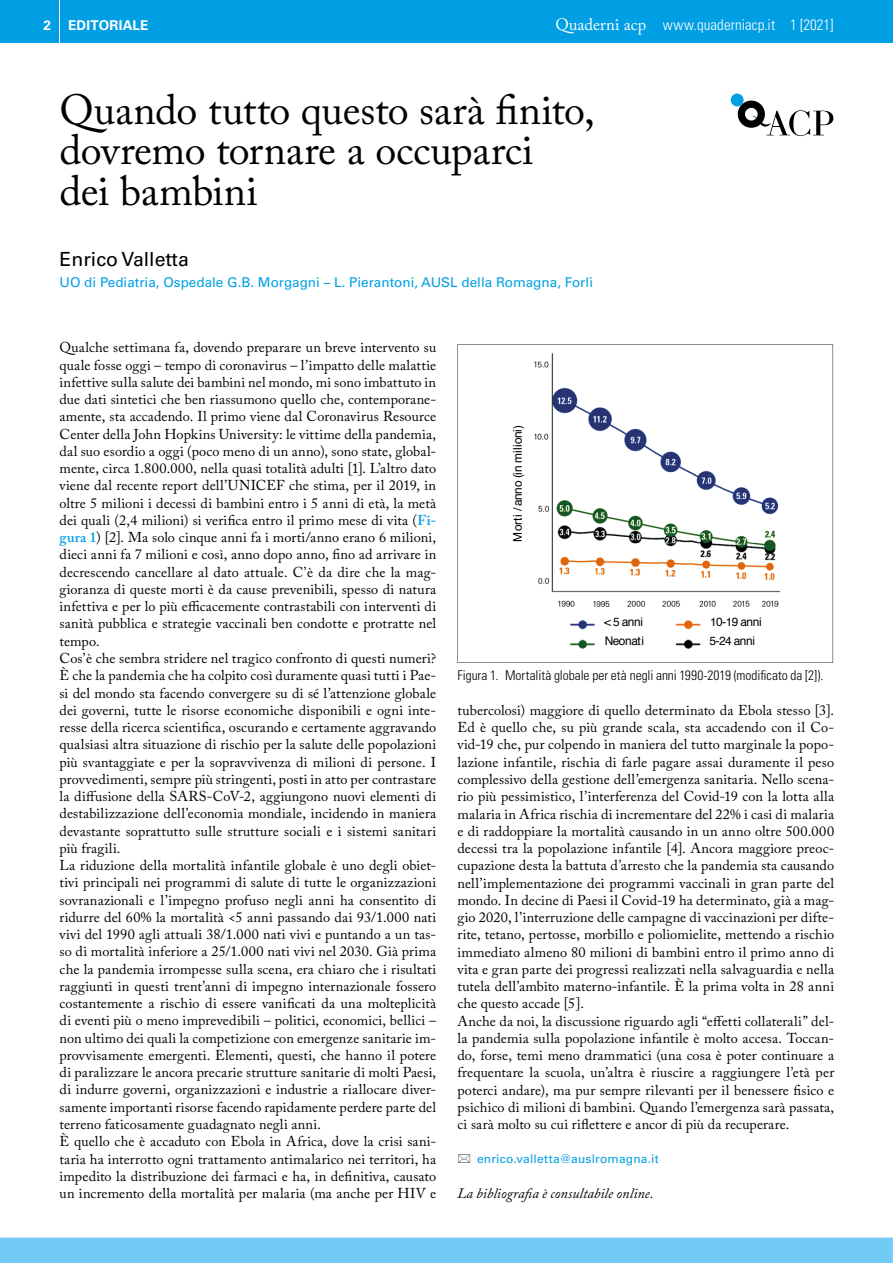
<style>
.page{position:relative;width:893px;height:1263px;background:#fff}
.page>*{position:absolute;margin:0;border:0;box-sizing:border-box;transform-origin:0 0}
.t1{font:42px/40.5px "Adobe Caslon Pro";letter-spacing:-.01em;color:#000}
.t2{font:19.5px "Univers LT Std";color:#000}
.t3{font:300 condensed 15px "Univers LT Std";letter-spacing:.005em;color:#fff}
.t4{font:14.25px/17.2px "Adobe Caslon Pro";letter-spacing:.01em;color:#000}
.t5{font:italic 14.25px "Adobe Caslon Pro";letter-spacing:.005em;color:#000}
.t6{font:13.5px "Univers LT Std";color:#009fe3}
.t7{font:300 condensed 13.5px "Univers LT Std";color:#000}
.t8{font:700 13.5px "Univers LT Std";letter-spacing:.015em;color:#fff}
.t9{font:12px "Univers LT Std";letter-spacing:.015em;color:#009fe3}
.t10{font:11.85px/19.8px "Helvetica";letter-spacing:-.02em;color:#010202}
.t11{font:11.85px "Helvetica";letter-spacing:.005em;color:#010202}
.s1{font-family:"Adobe Caslon Pro";font-weight:400;font-stretch:normal;font-size:16.5px}
.s2{font-style:inherit}
.s3{font-weight:600;color:#009fe3}
</style>
<div class="page">
<svg style="left:0;top:1237px;width:893px;height:26px;background:#74ccf4"></svg>
<div style="left:0;top:0;width:893px;height:43px;background:#009fe3"></div>
<hr style="left:59px;top:0;width:1px;height:48px;background:#fff">
<div style="left:731px;top:94px;width:13px;height:12px;background:#009fe3;border-radius:50%"></div>
<svg style="left:738px;top:101px;width:96px;height:35px"></svg>
<svg style="left:457px;top:344px;width:376px;height:319px"></svg>
<p class="t8" style="left:44px;top:17px;width:9px">2</p>
<p class="t8" style="left:68px;top:17px;width:82px">EDITORIALE</p>
<p class="t3" style="left:555px;top:15px;width:280px"><span class="s1">Quaderni acp</span> www.quaderniacp.it <span class="s2">1 [2021]</span></p>
<h1 class="t1" style="left:60px;top:89px;width:537px">Quando tutto questo sarà finito, dovremo tornare a occuparci<br>dei bambini</h1>
<h2 class="t2" style="left:60px;top:248px;width:131px">Enrico Valletta</h2>
<p class="t6" style="left:60px;top:274px;width:535px">UO di Pediatria, Ospedale G.B. Morgagni – L. Pierantoni, AUSL della Romagna, Forlì</p>
<p class="t4" style="left:60px;top:339px;width:378px">Qualche settimana fa, dovendo preparare un breve intervento su quale fosse oggi – tempo di coronavirus – l’impatto delle malattie infettive sulla salute dei bambini nel mondo, mi sono imbattuto in due dati sintetici che ben riassumono quello che, contemporane&shy;amente, sta accadendo. Il primo viene dal Coronavirus Resource Center della John Hopkins University: le vittime della pandemia, dal suo esordio a oggi (poco meno di un anno), sono state, global&shy;mente, circa 1.800.000, nella quasi totalità adulti [1]. L’altro dato viene dal recente report dell’UNICEF che stima, per il 2019, in oltre 5 milioni i decessi di bambini entro i 5 anni di età, la metà dei quali (2,4 milioni) si verifica entro il primo mese di vita (<span class="s3">Fi&shy;gura 1</span>) [2]. Ma solo cinque anni fa i morti/anno erano 6 milioni, dieci anni fa 7 milioni e così, anno dopo anno, fino ad arrivare in decrescendo cancellare al dato attuale. C’è da dire che la mag&shy;gioranza di queste morti è da cause prevenibili, spesso di natura infettiva e per lo più efficacemente contrastabili con interventi di sanità pubblica e strategie vaccinali ben condotte e protratte nel tempo.<br>Cos’è che sembra stridere nel tragico confronto di questi numeri?<br>È che la pandemia che ha colpito così duramente quasi tutti i Pae&shy;si del mondo sta facendo convergere su di sé l’attenzione globale dei governi, tutte le risorse economiche disponibili e ogni inte&shy;resse della ricerca scientifica, oscurando e certamente aggravando qualsiasi altra situazione di rischio per la salute delle popolazioni più svantaggiate e per la sopravvivenza di milioni di persone. I provvedimenti, sempre più stringenti, posti in atto per contrastare la diffusione della SARS-CoV-2, aggiungono nuovi elementi di destabilizzazione dell’economia mondiale, incidendo in maniera devastante soprattutto sulle strutture sociali e i sistemi sanitari più fragili.<br>La riduzione della mortalità infantile globale è uno degli obiet&shy;tivi principali nei programmi di salute di tutte le organizzazioni sovranazionali e l’impegno profuso negli anni ha consentito di ridurre del 60% la mortalità &lt;5 anni passando dai 93/1.000 nati vivi del 1990 agli attuali 38/1.000 nati vivi e puntando a un tas&shy;so di mortalità inferiore a 25/1.000 nati vivi nel 2030. Già prima che la pandemia irrompesse sulla scena, era chiaro che i risultati raggiunti in questi trent’anni di impegno internazionale fossero costantemente a rischio di essere vanificati da una molteplicità di eventi più o meno imprevedibili – politici, economici, bellici – non ultimo dei quali la competizione con emergenze sanitarie im&shy;provvisamente emergenti. Elementi, questi, che hanno il potere di paralizzare le ancora precarie strutture sanitarie di molti Paesi, di indurre governi, organizzazioni e industrie a riallocare diver&shy;samente importanti risorse facendo rapidamente perdere parte del terreno faticosamente guadagnato negli anni.<br>È quello che è accaduto con Ebola in Africa, dove la crisi sani&shy;taria ha interrotto ogni trattamento antimalarico nei territori, ha impedito la distribuzione dei farmaci e ha, in definitiva, causato un incremento della mortalità per malaria (ma anche per HIV e</p>
<p class="t11" style="left:508px;top:542px;width:118px;rotate:-90deg">Morti /anno (in milioni)</p>
<p class="t10" style="left:604px;top:612px;width:42px">&lt; 5 anni<br>Neonati</p>
<p class="t10" style="left:710px;top:613px;width:53px">10-19 anni</p>
<p class="t10" style="left:709px;top:631px;width:47px">5-24 anni</p>
<p class="t7" style="left:457px;top:667px;width:367px">Figura 1. Mortalità globale per età negli anni 1990-2019 (modificato da [2]).</p>
<p class="t4" style="left:457px;top:701px;width:378px">tubercolosi) maggiore di quello determinato da Ebola stesso [3].<br>Ed è quello che, su più grande scala, sta accadendo con il Co&shy;vid-19 che, pur colpendo in maniera del tutto marginale la popo&shy;lazione infantile, rischia di farle pagare assai duramente il peso complessivo della gestione dell’emergenza sanitaria. Nello scena&shy;rio più pessimistico, l’interferenza del Covid-19 con la lotta alla malaria in Africa rischia di incrementare del 22% i casi di malaria e di raddoppiare la mortalità causando in un anno oltre 500.000 decessi tra la popolazione infantile [4]. Ancora maggiore preoc&shy;cupazione desta la battuta d’arresto che la pandemia sta causando nell’implementazione dei programmi vaccinali in gran parte del mondo. In decine di Paesi il Covid-19 ha determinato, già a mag&shy;gio 2020, l’interruzione delle campagne di vaccinazioni per difte&shy;rite, tetano, pertosse, morbillo e poliomielite, mettendo a rischio immediato almeno 80 milioni di bambini entro il primo anno di vita e gran parte dei progressi realizzati nella salvaguardia e nella tutela dell’ambito materno-infantile. È la prima volta in 28 anni che questo accade [5].<br>Anche da noi, la discussione riguardo agli “effetti collaterali” del&shy;la pandemia sulla popolazione infantile è molto accesa. Toccan&shy;do, forse, temi meno drammatici (una cosa è poter continuare a frequentare la scuola, un’altra è riuscire a raggiungere l’età per poterci andare), ma pur sempre rilevanti per il benessere fisico e psichico di milioni di bambini. Quando l’emergenza sarà passata, ci sarà molto su cui riflettere e ancor di più da recuperare.</p>
<p class="t9" style="left:477px;top:1152px;width:183px">enrico.valletta@auslromagna.it</p>
<p class="t5" style="left:457px;top:1184px;width:198px">La bibliografia è consultabile online.</p>
</div>
